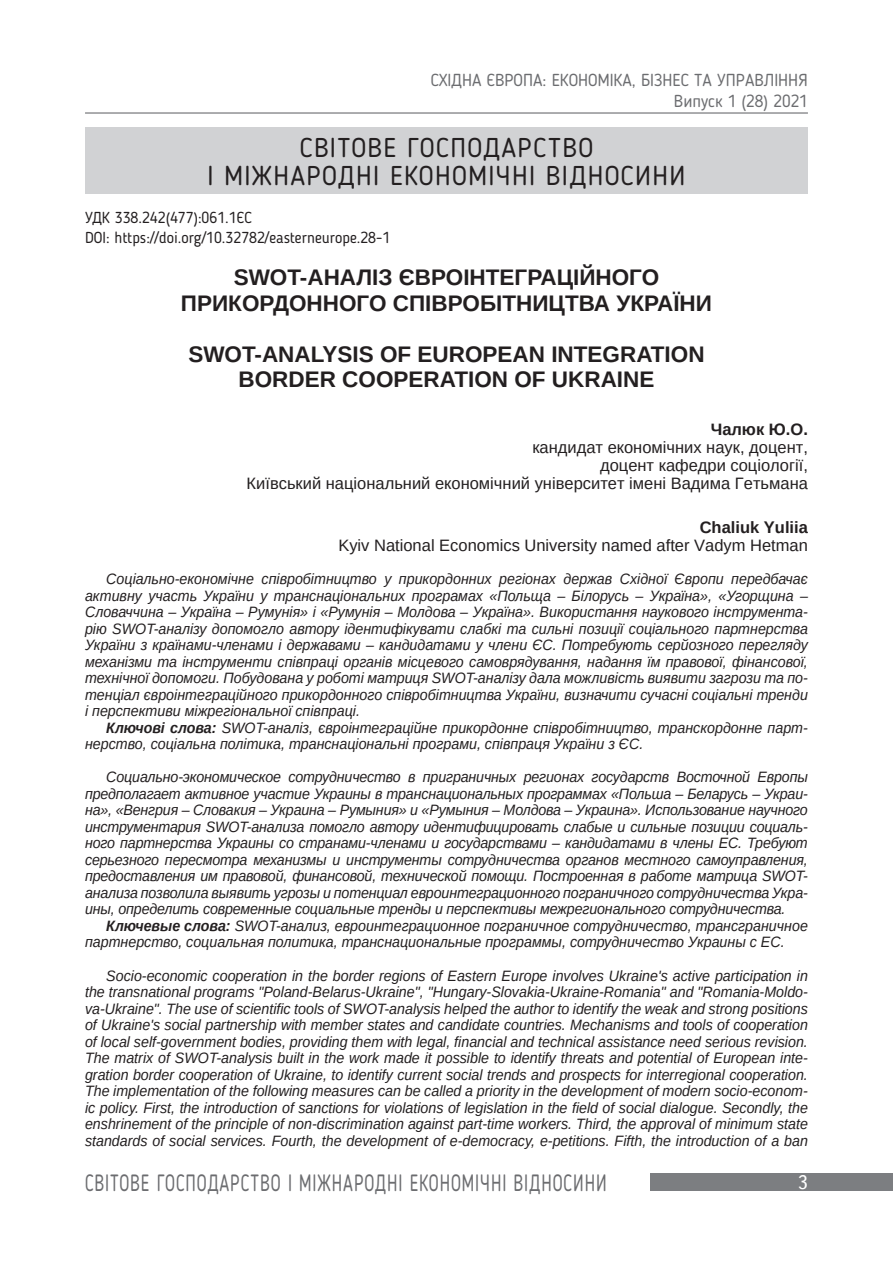
<style>
.page{position:relative;width:893px;height:1263px;background:#fff}
.page>*{position:absolute;margin:0;border:0;box-sizing:border-box;transform-origin:0 0}
.Раздел{font:27px/28.5px "Blogger Sans";letter-spacing:.05em;color:#231f20;text-align:center}
.t1{font:23.4px "Blogger Sans";letter-spacing:.05em;color:#6c6d70;scale:.77 1}
.Заголовок{font:700 22.5px/25.5px "Arimo";color:#231f20;text-align:center}
.Заголовок_ENG{font:700 22.5px/25.5px "Arimo";color:#231f20;text-align:center}
.t2{font:19.5px "Ukrainian Text";color:#fff}
.t3{font:17.25px/20.7px "Blogger Sans";color:#6c6d70;text-align:right}
.Должность{font:16.5px "Arimo";color:#231f20}
.Фамилия_ENG{font:700 16.5px "Arimo";color:#231f20}
.Фамилия{font:700 16.5px "Arimo";color:#231f20}
.DOI{font:15.75px "Blogger Sans";color:#231f20}
.УДК{font:15.75px "Blogger Sans";color:#231f20}
.Анотация_англ{font:italic 15px/16.5px "Arimo";color:#231f20;text-align:justify;scale:.95 1}
.Анотация_рус{font:italic 15px/16.5px "Arimo";letter-spacing:-.01em;color:#231f20;text-align:justify;scale:.95 1}
.Анотация_N{font:italic 15px/16.5px "Arimo";color:#231f20;text-align:justify;scale:.95 1}
.Ключевые_слова_рус{font:italic 15px/16.5px "Arimo";color:#231f20;scale:.95 1}
.Ключевые_слова_укр{font:italic 15px/16.5px "Arimo";color:#231f20;scale:.95 1}
.s1{font-weight:700}
</style>
<div class="page">
<hr style="left:85px;top:112px;width:723px;height:2px;background:#6c6d70">
<div style="left:651px;top:1173px;width:242px;height:18px;background:#7c7e81"></div>
<div style="left:85px;top:128px;width:723px;height:66px;background:#d1d2d4"></div>
<p class="t3" style="left:431px;top:69px;width:379px">СХІДНА ЄВРОПА: ЕКОНОМІКА, БІЗНЕС ТА УПРАВЛІННЯ<br>Випуск 1 (28) 2021</p>
<p class="Раздел" style="left:208px;top:133px;width:479px">СВІТОВЕ ГОСПОДАРСТВО<br>І МІЖНАРОДНІ ЕКОНОМІЧНІ ВІДНОСИНИ</p>
<p class="УДК" style="left:85px;top:208px;width:168px">УДК 338.242(477):061.1ЄС</p>
<p class="DOI" style="left:85px;top:228px;width:307px">DOI: https://doi.org/10.32782/easterneurope.28-1</p>
<p class="Заголовок" style="left:181px;top:265px;width:533px">SWOT-АНАЛІЗ ЄВРОІНТЕГРАЦІЙНОГО<br>ПРИКОРДОННОГО СПІВРОБІТНИЦТВА УКРАЇНИ</p>
<p class="Заголовок_ENG" style="left:188px;top:341px;width:518px">SWOT-ANALYSIS OF EUROPEAN INTEGRATION<br>BORDER COOPERATION OF UKRAINE</p>
<p class="Фамилия" style="left:711px;top:417px;width:99px">Чалюк Ю.О.</p>
<p class="Должность" style="left:532px;top:436px;width:277px">кандидат економічних наук, доцент,</p>
<p class="Должность" style="left:600px;top:454px;width:209px">доцент кафедри соціології,</p>
<p class="Должность" style="left:247px;top:472px;width:563px">Київський національний економічний університет імені Вадима Гетьмана</p>
<p class="Фамилия_ENG" style="left:700px;top:516px;width:110px">Сhaliuk Yuliia</p>
<p class="Должность" style="left:338px;top:535px;width:471px">Kyiv National Economics University named after Vadym Hetman</p>
<p class="Анотация_N" style="left:85px;top:571px;width:762px;text-indent:21px">Соціально-економічне співробітництво у прикордонних регіонах держав Східної Європи передбачає активну участь України у транснаціональних програмах «Польща – Білорусь – Україна», «Угорщина – Словаччина – Україна – Румунія» і «Румунія – Молдова – Україна». Використання наукового інструмента&shy;рію SWOT-аналізу допомогло автору ідентифікувати слабкі та сильні позиції соціального партнерства України з країнами-членами і державами – кандидатами у члени ЄС. Потребують серйозного перегляду механізми та інструменти співпраці органів місцевого самоврядування, надання їм правової, фінансової, технічної допомоги. Побудована у роботі матриця SWOT-аналізу дала можливість виявити загрози та по&shy;тенціал євроінтеграційного прикордонного співробітництва України, визначити сучасні соціальні тренди і перспективи міжрегіональної співпраці.</p>
<p class="Ключевые_слова_укр" style="left:85px;top:719px;width:762px;text-indent:21px"><span class="s1">Ключові слова:</span> SWOT-аналіз, євроінтеграційне прикордонне співробітництво, транскордонне парт&shy;нерство, соціальна політика, транснаціональні програми, співпраця України з ЄС.</p>
<p class="Анотация_рус" style="left:85px;top:769px;width:762px;text-indent:21px">Социально-экономическое сотрудничество в приграничных регионах государств Восточной Европы предполагает активное участие Украины в транснациональных программах «Польша – Беларусь – Украи&shy;на», «Венгрия – Словакия – Украина – Румыния» и «Румыния – Молдова – Украина». Использование научного инструментария SWOT-анализа помогло автору идентифицировать слабые и сильные позиции социаль&shy;ного партнерства Украины со странами-членами и государствами – кандидатами в члены ЕС. Требуют серьезного пересмотра механизмы и инструменты сотрудничества органов местного самоуправления, предоставления им правовой, финансовой, технической помощи. Построенная в работе матрица SWOT&shy;анализа позволила выявить угрозы и потенциал евроинтеграционного пограничного сотрудничества Укра&shy;ины, определить современные социальные тренды и перспективы межрегионального сотрудничества.</p>
<p class="Ключевые_слова_рус" style="left:85px;top:917px;width:762px;text-indent:21px"><span class="s1">Ключевые слова:</span> SWOT-анализ, евроинтеграционное пограничное сотрудничество, трансграничное партнерство, социальная политика, транснациональные программы, сотрудничество Украины с ЕС.</p>
<p class="Анотация_англ" style="left:85px;top:967px;width:762px;text-indent:21px">Socio-economic cooperation in the border regions of Eastern Europe involves Ukraine's active participation in the transnational programs "Poland-Belarus-Ukraine", "Hungary-Slovakia-Ukraine-Romania" and "Romania-Moldo&shy;va-Ukraine". The use of scientific tools of SWOT-analysis helped the author to identify the weak and strong positions of Ukraine's social partnership with member states and candidate countries. Mechanisms and tools of cooperation of local self-government bodies, providing them with legal, financial and technical assistance need serious revision.<br>The matrix of SWOT-analysis built in the work made it possible to identify threats and potential of European inte&shy;gration border cooperation of Ukraine, to identify current social trends and prospects for interregional cooperation.<br>The implementation of the following measures can be called a priority in the development of modern socio-econom&shy;ic policy. First, the introduction of sanctions for violations of legislation in the field of social dialogue. Secondly, the enshrinement of the principle of non-discrimination against part-time workers. Third, the approval of minimum state standards of social services. Fourth, the development of e-democracy, e-petitions. Fifth, the introduction of a ban</p>
<h2 class="t1" style="left:85px;top:1168px;width:679px">СВІТОВЕ ГОСПОДАРСТВО І МІЖНАРОДНІ ЕКОНОМІЧНІ ВІДНОСИНИ</h2>
<p class="t2" style="left:798px;top:1172px;width:12px">3</p>
</div>
